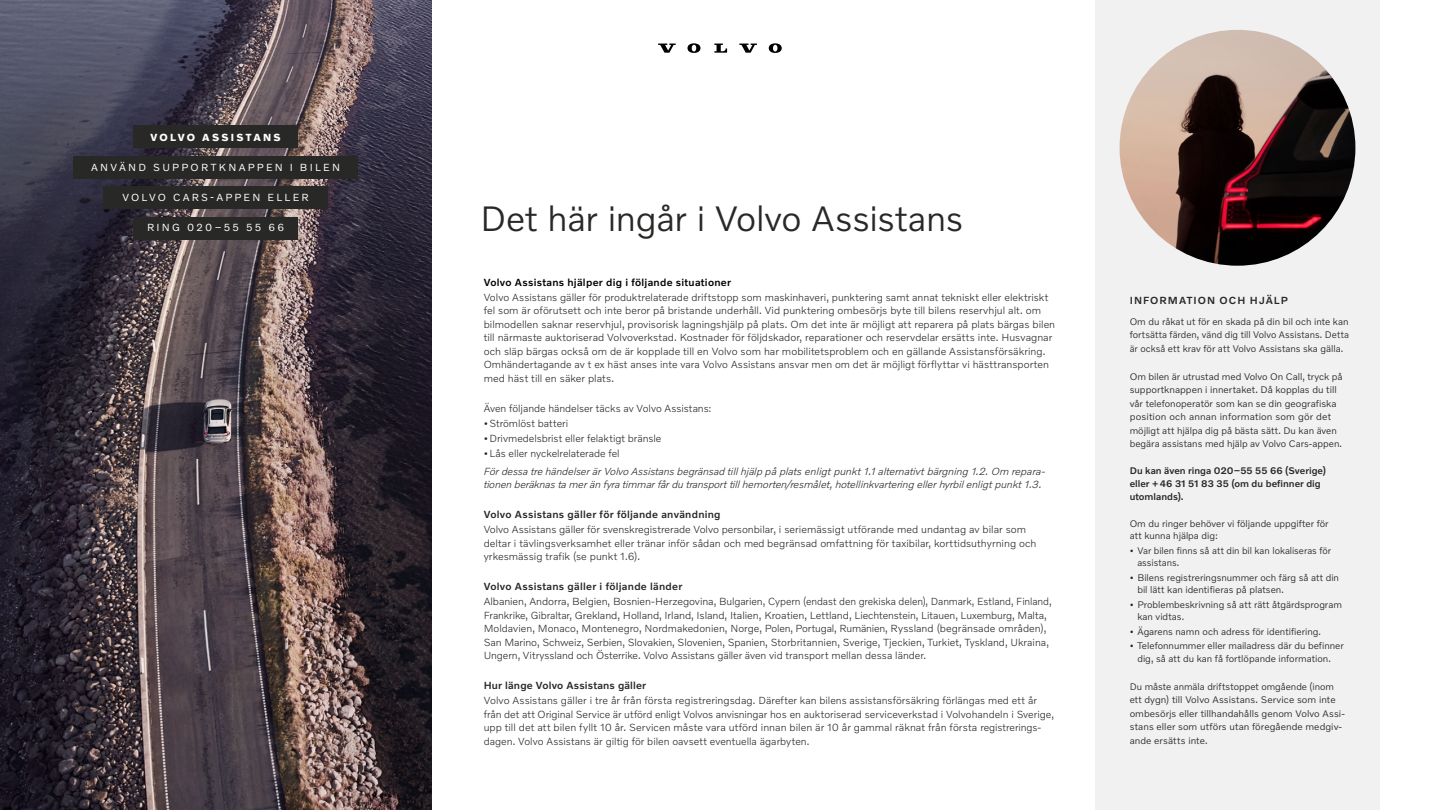
<style>
.page{position:relative;width:1440px;height:810px;background:#fff}
.page>*{position:absolute;margin:0;border:0;box-sizing:border-box;transform-origin:0 0}
.t1{font:300 36px "Volvo Novum";letter-spacing:-.01em;color:#282827}
.t2{font:300 10.5px/13.5px "Volvo Novum";color:#282827}
.t3{font:italic 300 10.5px/13.5px "Volvo Novum";letter-spacing:-.005em;color:#282827}
.t4{font:500 10.5px "Volvo Novum";letter-spacing:.025em;color:#282827}
.t5{font:10.5px "Volvo Novum";letter-spacing:.22em;color:#fff}
.t6{font:500 10.5px "Volvo Novum";letter-spacing:.025em;color:#000}
.t7{font:500 10.5px "Volvo Novum";letter-spacing:.1em;color:#282827}
.t8{font:700 10.5px "Volvo Novum";letter-spacing:.215em;color:#fff}
.t9{font:300 9.75px/13.5px "Volvo Novum";color:#282827}
.t10{font:500 9.75px/12.8px "Volvo Novum";color:#282827}
</style>
<div class="page">
<div style="left:1095px;top:0;width:285px;height:810px;background:#f1f1f1"></div>
<svg style="left:658px;top:44px;width:18px;height:9px"></svg>
<svg style="left:714px;top:44px;width:13px;height:9px"></svg>
<svg style="left:688px;top:43px;width:12px;height:10px"></svg>
<svg style="left:739px;top:44px;width:18px;height:9px"></svg>
<svg style="left:769px;top:43px;width:13px;height:10px"></svg>
<img style="left:0;top:0;width:431px;height:810px">
<img style="left:1120px;top:30px;width:235px;height:236px;border-radius:118px">
<div style="left:133px;top:126px;width:165px;height:22px;background:#282827"></div>
<div style="left:73px;top:156px;width:285px;height:23px;background:#282827"></div>
<div style="left:103px;top:187px;width:225px;height:22px;background:#282827"></div>
<div style="left:133px;top:217px;width:165px;height:23px;background:#282827"></div>
<p class="t8" style="left:150px;top:131px;width:132px">VOLVO ASSISTANS</p>
<p class="t5" style="left:91px;top:161px;width:250px">ANVÄND SUPPORTKNAPPEN I BILEN</p>
<p class="t5" style="left:122px;top:191px;width:188px">VOLVO CARS-APPEN ELLER</p>
<p class="t5" style="left:147px;top:221px;width:139px">RING 020–55 55 66</p>
<h1 class="t1" style="left:480px;top:195px;width:485px">Det här ingår i Volvo Assistans</h1>
<p class="t6" style="left:484px;top:275px;width:249px">Volvo Assistans hjälper dig i följande situationer</p>
<p class="t2" style="left:484px;top:290px;width:573px">Volvo Assistans gäller för produktrelaterade driftstopp som maskinhaveri, punktering samt annat tekniskt eller elektriskt fel som är oförutsett och inte beror på bristande underhåll. Vid punktering ombesörjs byte till bilens reservhjul alt. om bilmodellen saknar reservhjul, provisorisk lagningshjälp på plats. Om det inte är möjligt att reparera på plats bärgas bilen till närmaste auktoriserad Volvoverkstad. Kostnader för följdskador, reparationer och reservdelar ersätts inte. Husvagnar och släp bärgas också om de är kopplade till en Volvo som har mobilitetsproblem och en gällande Assistansförsäkring.<br>Omhändertagande av t ex häst anses inte vara Volvo Assistans ansvar men om det är möjligt förflyttar vi hästtransporten med häst till en säker plats.</p>
<p class="t2" style="left:484px;top:401px;width:229px">Även följande händelser täcks av Volvo Assistans:</p>
<p class="t2" style="left:484px;top:416px;width:86px">•Strömlöst batteri</p>
<p class="t2" style="left:484px;top:431px;width:179px">•Drivmedelsbrist eller felaktigt bränsle</p>
<p class="t2" style="left:484px;top:446px;width:137px">•Lås eller nyckelrelaterade fel</p>
<p class="t3" style="left:484px;top:464px;width:563px">För dessa tre händelser är Volvo Assistans begränsad till hjälp på plats enligt punkt 1.1 alternativt bärgning 1.2. Om repara&shy;tionen beräknas ta mer än fyra timmar får du transport till hemorten/resmålet, hotellinkvartering eller hyrbil enligt punkt 1.3.</p>
<p class="t4" style="left:484px;top:508px;width:238px">Volvo Assistans gäller för följande användning</p>
<p class="t2" style="left:484px;top:522px;width:554px">Volvo Assistans gäller för svenskregistrerade Volvo personbilar, i seriemässigt utförande med undantag av bilar som deltar i tävlingsverksamhet eller tränar inför sådan och med begränsad omfattning för taxibilar, korttidsuthyrning och yrkesmässig trafik (se punkt 1.6).</p>
<p class="t4" style="left:484px;top:580px;width:200px">Volvo Assistans gäller i följande länder</p>
<p class="t2" style="left:484px;top:594px;width:570px">Albanien, Andorra, Belgien, Bosnien-Herzegovina, Bulgarien, Cypern (endast den grekiska delen), Danmark, Estland, Finland, Frankrike, Gibraltar, Grekland, Holland, Irland, Island, Italien, Kroatien, Lettland, Liechtenstein, Litauen, Luxemburg, Malta, Moldavien, Monaco, Montenegro, Nordmakedonien, Norge, Polen, Portugal, Rumänien, Ryssland (begränsade områden), San Marino, Schweiz, Serbien, Slovakien, Slovenien, Spanien, Storbritannien, Sverige, Tjeckien, Turkiet, Tyskland, Ukraina, Ungern, Vitryssland och Österrike. Volvo Assistans gäller även vid transport mellan dessa länder.</p>
<p class="t4" style="left:484px;top:679px;width:164px">Hur länge Volvo Assistans gäller</p>
<p class="t2" style="left:484px;top:693px;width:572px">Volvo Assistans gäller i tre år från första registreringsdag. Därefter kan bilens assistansförsäkring förlängas med ett år från det att Original Service är utförd enligt Volvos anvisningar hos en auktoriserad serviceverkstad i Volvohandeln i Sverige, upp till det att bilen fyllt 10 år. Servicen måste vara utförd innan bilen är 10 år gammal räknat från första registrerings&shy;dagen. Volvo Assistans är giltig för bilen oavsett eventuella ägarbyten.</p>
<p class="t7" style="left:1130px;top:293px;width:159px">INFORMATION OCH HJÄLP</p>
<p class="t9" style="left:1130px;top:314px;width:221px;text-align:justify">Om du råkat ut för en skada på din bil och inte kan fortsätta färden, vänd dig till Volvo Assistans. Detta är också ett krav för att Volvo Assistans ska gälla.</p>
<p class="t9" style="left:1130px;top:369px;width:214px">Om bilen är utrustad med Volvo On Call, tryck på supportknappen i innertaket. Då kopplas du till vår telefonoperatör som kan se din geografiska position och annan information som gör det möjligt att hjälpa dig på bästa sätt. Du kan även begära assistans med hjälp av Volvo Cars-appen.</p>
<p class="t10" style="left:1130px;top:464px;width:198px">Du kan även ringa 020–55 55 66 (Sverige) eller +46 31 51 83 35 (om du befinner dig utomlands).</p>
<p class="t9" style="left:1130px;top:517px;width:200px;line-height:12.8px">Om du ringer behöver vi följande uppgifter för att kunna hjälpa dig:</p>
<p class="t9" style="left:1137px;top:544px;width:195px;line-height:12.8px;text-indent:-8px">• Var bilen finns så att din bil kan lokaliseras för assistans.</p>
<p class="t9" style="left:1137px;top:571px;width:203px;line-height:12.8px;text-indent:-8px">• Bilens registreringsnummer och färg så att din bil lätt kan identifieras på platsen.</p>
<p class="t9" style="left:1137px;top:598px;width:206px;line-height:12.8px;text-indent:-8px">• Problembeskrivning så att rätt åtgärdsprogram kan vidtas.</p>
<p class="t9" style="left:1130px;top:624px;width:193px">• Ägarens namn och adress för identifiering.</p>
<p class="t9" style="left:1130px;top:639px;width:216px;line-height:12.8px;text-align:center">• Telefonnummer eller mailadress där du befinner dig, så att du kan få fortlöpande information.</p>
<p class="t9" style="left:1130px;top:679px;width:217px">Du måste anmäla driftstoppet omgående (inom ett dygn) till Volvo Assistans. Service som inte ombesörjs eller tillhandahålls genom Volvo Assi&shy;stans eller som utförs utan föregående medgiv&shy;ande ersätts inte.</p>
</div>
